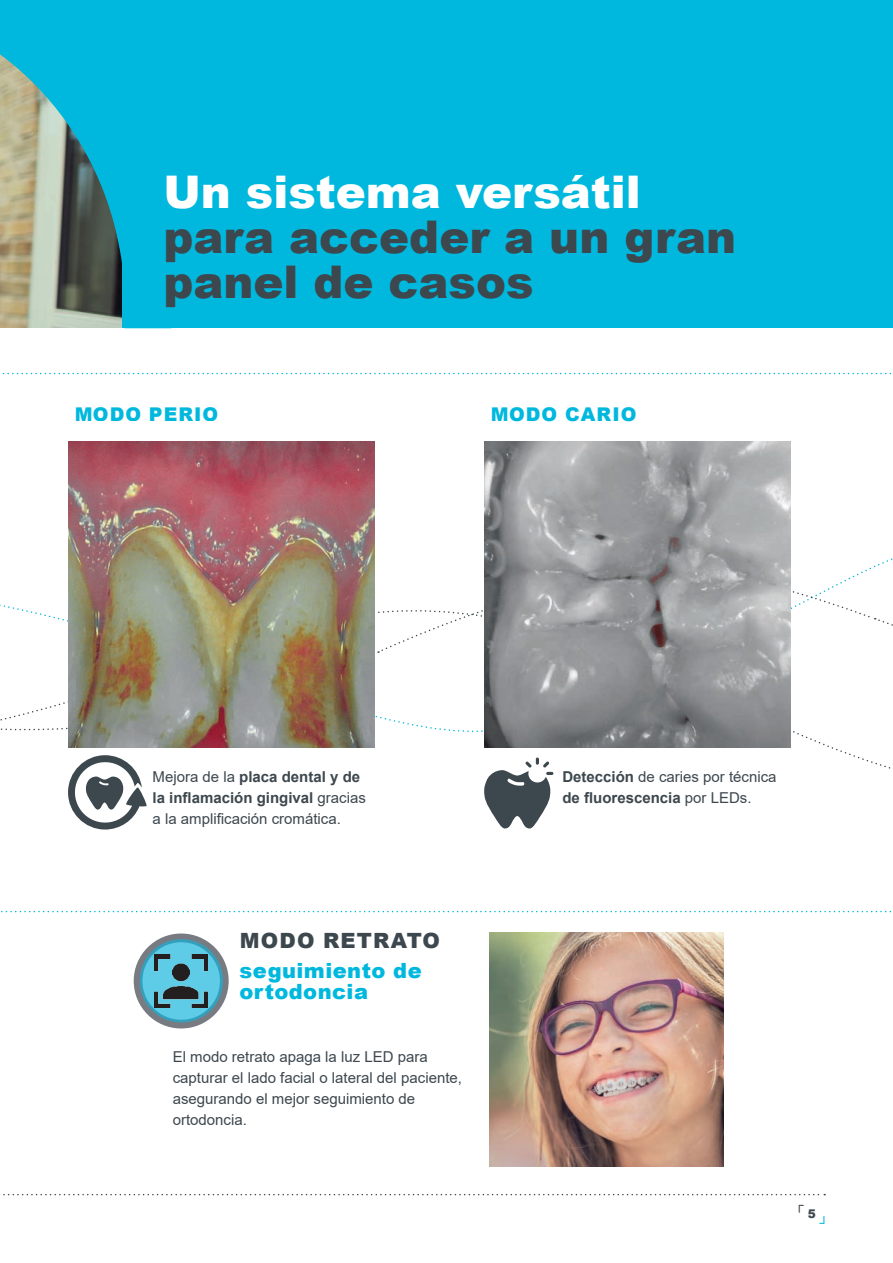
<style>
.page{position:relative;width:893px;height:1263px;background:#fff}
.page>*{position:absolute;margin:0;border:0;box-sizing:border-box;transform-origin:0 0}
.t1{font:900 45px/45px "Arial";color:#3d474e}
.t2{font:900 45px "Arial";color:#fff}
.t3{font:900 21px/21px "Arial";letter-spacing:.02em;color:#00b8de}
.t4{font:900 21px "Arial";letter-spacing:.055em;color:#3d474e}
.t5{font:900 18.9px "Arial";letter-spacing:.055em;color:#00b8de}
.t6{font:15px/21px "Arial";color:#3d474e}
.t7{font:900 12px "Arial";color:#3d474e}
.t8{font:900 12px "Arial";color:#00b8de}
.s1{font-weight:700}
</style>
<div class="page">
<svg style="left:0;top:1194px;width:825px;height:1px"></svg>
<img style="left:484px;top:441px;width:306px;height:87px">
<img style="left:68px;top:441px;width:306px;height:87px">
<img style="left:490px;top:933px;width:234px;height:234px">
<svg style="left:0;top:528px;width:893px;height:301px"></svg>
<div style="left:0;top:0;width:893px;height:328px;background:#00b8de"></div>
<svg style="left:0;top:54px;width:122px;height:274px"></svg>
<div style="left:134px;top:933px;width:95px;height:95px;border:9px solid #363d45;border-radius:50%"></div>
<svg style="left:140px;top:939px;width:83px;height:83px;background:#51bdd7"></svg>
<img style="left:154px;top:954px;width:54px;height:53px">
<svg style="left:1px;top:911px;width:890px;height:1px"></svg>
<svg style="left:2px;top:373px;width:890px;height:1px"></svg>
<h1 class="t2" style="left:163px;top:159px;width:479px">Un sistema versátil</h1>
<h1 class="t1" style="left:163px;top:213px;width:574px">para acceder a un gran panel de casos</h1>
<p class="t5" style="left:74px;top:400px;width:146px">MODO PERIO</p>
<p class="t5" style="left:490px;top:401px;width:148px">MODO CARIO</p>
<p class="t6" style="left:153px;top:766px;width:215px">Mejora de la <span class="s1">placa dental y de la inflamación gingival</span> gracias a la amplificación cromática.</p>
<p class="t6" style="left:562px;top:766px;width:216px"><span class="s1">Detección</span> de caries por técnica <span class="s1">de fluorescencia</span> por LEDs.</p>
<h2 class="t4" style="left:240px;top:925px;width:201px">MODO RETRATO</h2>
<h2 class="t3" style="left:239px;top:959px;width:184px">seguimiento de ortodoncia</h2>
<p class="t6" style="left:173px;top:1046px;width:291px">El modo retrato apaga la luz LED para capturar el lado facial o lateral del paciente, asegurando el mejor seguimiento de ortodoncia.</p>
<p class="t7" style="left:795px;top:1196px;width:10px">┌</p>
<p class="t7" style="left:808px;top:1205px;width:10px">5</p>
<p class="t8" style="left:820px;top:1214px;width:10px">┘</p>
</div>
